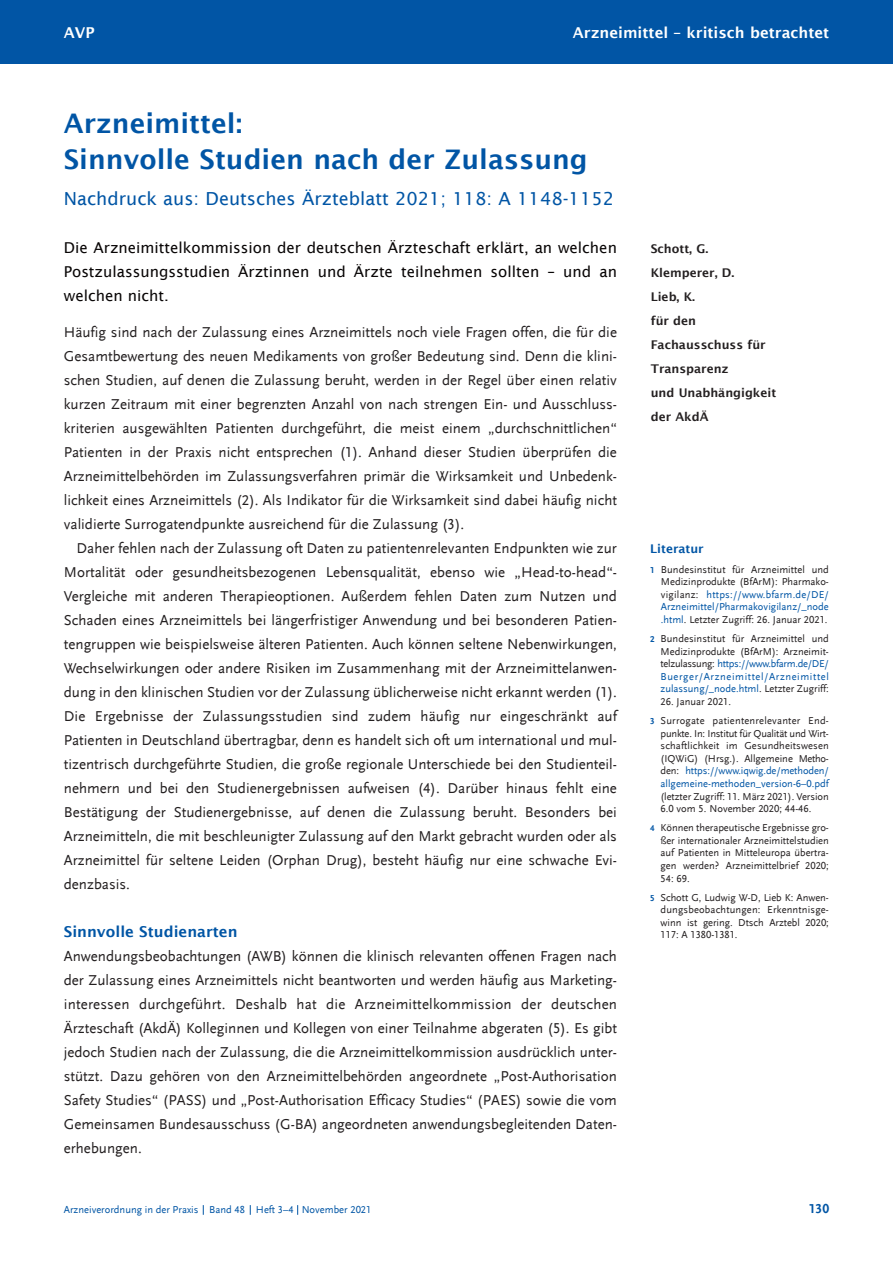
<style>
.page{position:relative;width:893px;height:1263px;background:#fff}
.page>*{position:absolute;margin:0;border:0;box-sizing:border-box;transform-origin:0 0}
.t1{font:600 27px/36px "Lucida Sans";color:#0155a5}
.t2{font:18px "Lucida Sans";color:#0155a5}
.t3{font:15px/24px "Scala Sans LF";color:#231f20;text-align:justify}
.t4{font:15px/24px "Lucida Sans";color:#080505;text-align:justify}
.t5{font:600 15px "Lucida Sans";color:#fff}
.t6{font:600 15px "Lucida Sans";color:#0155a5}
.t7{font:700 13.5px "Scala Sans LF";color:#0155a5}
.t8{font:600 12px/24px "Lucida Sans";color:#231f20}
.t9{font:600 12px "Lucida Sans";color:#0155a5}
.t10{font:10.5px/12.6px "Scala Sans LF";color:#231f20;text-align:justify}
.t11{font:10.5px "Scala Sans LF";color:#0155a5}
.s1{font-weight:700;font-size:9px;color:#0155a5}
.s2{color:#0155a5}
</style>
<div class="page">
<div style="left:0;top:0;width:893px;height:64px;background:#0155a5"></div>
<p class="t5" style="left:64px;top:24px;width:32px">AVP</p>
<p class="t5" style="left:573px;top:24px;width:258px">Arzneimittel – kritisch betrachtet</p>
<p class="t1" style="left:64px;top:105px;width:525px">Arzneimittel:<br>Sinnvolle Studien nach der Zulassung</p>
<p class="t2" style="left:64px;top:188px;width:552px">Nachdruck aus: Deutsches Ärzteblatt 2021; 118: A 1148-1152</p>
<p class="t4" style="left:64px;top:235px;width:555px">Die Arzneimittelkommission der deutschen Ärzteschaft erklärt, an welchen Postzulassungsstudien Ärztinnen und Ärzte teilnehmen sollten – und an welchen nicht.</p>
<p class="t3" style="left:64px;top:320px;width:555px">Häufig sind nach der Zulassung eines Arzneimittels noch viele Fragen offen, die für die Gesamtbewertung des neuen Medikaments von großer Bedeutung sind. Denn die klini&shy;schen Studien, auf denen die Zulassung beruht, werden in der Regel über einen relativ kurzen Zeitraum mit einer begrenzten Anzahl von nach strengen Ein- und Ausschluss - kriterien ausgewählten Patienten durchgeführt, die meist einem „durchschnittlichen“ Patienten in der Praxis nicht entsprechen (1). Anhand dieser Studien überprüfen die Arzneimittelbehörden im Zulassungsverfahren primär die Wirksamkeit und Unbedenk - lichkeit eines Arzneimittels (2). Als Indikator für die Wirksamkeit sind dabei häufig nicht validierte Surrogatendpunkte ausreichend für die Zulassung (3).</p>
<p class="t3" style="left:64px;top:536px;width:555px;text-indent:13px">Daher fehlen nach der Zulassung oft Daten zu patientenrelevanten Endpunkten wie zur Mortalität oder gesundheitsbezogenen Lebensqualität, ebenso wie „Head-to-head“- Vergleiche mit anderen Therapieoptionen. Außerdem fehlen Daten zum Nutzen und Schaden eines Arzneimittels bei längerfristiger Anwendung und bei besonderen Patien - tengruppen wie beispielsweise älteren Patienten. Auch können seltene Nebenwirkungen, Wechselwirkungen oder andere Risiken im Zusammenhang mit der Arzneimittelanwen - dung in den klinischen Studien vor der Zulassung üblicherweise nicht erkannt werden (1).<br>Die Ergebnisse der Zulassungsstudien sind zudem häufig nur eingeschränkt auf Patienten in Deutschland übertragbar, denn es handelt sich oft um international und mul&shy;tizentrisch durchgeführte Studien, die große regionale Unterschiede bei den Studienteil - nehmern und bei den Studienergebnissen aufweisen (4). Darüber hinaus fehlt eine Bestätigung der Studienergebnisse, auf denen die Zulassung beruht. Besonders bei Arzneimitteln, die mit beschleunigter Zulassung auf den Markt gebracht wurden oder als Arzneimittel für seltene Leiden (Orphan Drug), besteht häufig nur eine schwache Evi - denz basis.</p>
<p class="t6" style="left:64px;top:923px;width:175px">Sinnvolle Studienarten</p>
<p class="t3" style="left:64px;top:944px;width:555px">Anwendungsbeobachtungen (AWB) können die klinisch relevanten offenen Fragen nach der Zulassung eines Arzneimittels nicht beantworten und werden häufig aus Marketing - interessen durchgeführt. Deshalb hat die Arzneimittelkommission der deutschen Ärzteschaft (AkdÄ) Kolleginnen und Kollegen von einer Teilnahme abgeraten (5). Es gibt jedoch Studien nach der Zulassung, die die Arzneimittelkommission ausdrücklich unter&shy;stützt. Dazu gehören von den Arzneimittelbehörden angeordnete „Post-Authorisation Safety Studies“ (PASS) und „Post-Authorisation Efficacy Studies“ (PAES) sowie die vom Gemeinsamen Bundesausschuss (G-BA) angeordneten anwendungsbegleitenden Daten - er hebungen.</p>
<p class="t8" style="left:651px;top:237px;width:59px">Schott, G.</p>
<p class="t8" style="left:651px;top:261px;width:85px">Klemperer, D.</p>
<p class="t8" style="left:651px;top:285px;width:46px">Lieb, K.</p>
<p class="t8" style="left:651px;top:309px;width:116px">für den<br>Fachausschuss für<br>Transparenz</p>
<p class="t8" style="left:651px;top:381px;width:127px">und Unabhängigkeit</p>
<p class="t8" style="left:651px;top:405px;width:59px">der AkdÄ</p>
<p class="t9" style="left:650px;top:541px;width:55px">Literatur</p>
<p class="t10" style="left:661px;top:563px;width:169px;text-indent:-11px"><span class="s1">1</span> Bundesinstitut für Arzneimittel und Medizinprodukte (BfArM): Pharmako&shy;vigilanz: <span class="s2">https://www.bfarm.de/DE/ Arzneimittel/Pharmakovigilanz/_node .html</span>. Letzter Zugriff: 26. Januar 2021.</p>
<p class="t10" style="left:660px;top:632px;width:170px;text-indent:-10px"><span class="s1">2</span> Bundesinstitut für Arzneimittel und Medizinprodukte (BfArM): Arzneimit&shy;telzulassung: <span class="s2">https://www.bfarm.de/DE/ Buerger/Arzneimittel/Arzneimittel zulassung/_node.html</span>. Letzter Zugriff:</p>
<p class="t10" style="left:660px;top:695px;width:72px">26. Januar 2021.</p>
<p class="t10" style="left:660px;top:714px;width:170px;text-indent:-10px"><span class="s1">3</span> Surrogate patientenrelevanter End&shy;punkte. In: Institut für Qualität und Wirt&shy;schaftlichkeit im Gesundheitswesen (IQWiG) (Hrsg.). Allgemeine Metho&shy;den: <span class="s2">https://www.iqwig.de/methoden/ allgemeine-methoden_version-6–0.pdf </span>(letzter Zugriff: 11. März 2021). Version 6.0 vom 5. November 2020; 44-46.</p>
<p class="t10" style="left:660px;top:822px;width:170px;text-indent:-10px"><span class="s1">4</span> Können therapeutische Ergebnisse gro&shy;ßer internationaler Arzneimittelstudien auf Patienten in Mitteleuropa übertra&shy;gen werden? Arzneimittelbrief 2020; 54: 69.</p>
<p class="t10" style="left:660px;top:891px;width:170px;text-indent:-10px"><span class="s1">5</span> Schott G, Ludwig W-D, Lieb K: Anwen&shy;dungsbeobachtungen: Erkenntnisge&shy;winn ist gering. Dtsch Arztebl 2020; 117: A 1380-1381.</p>
<p class="t11" style="left:64px;top:1204px;width:309px">Arzneiverordnung in der Praxis Band 48 Heft 3–4 November 2021</p>
<p class="t7" style="left:809px;top:1201px;width:22px">130</p>
</div>
